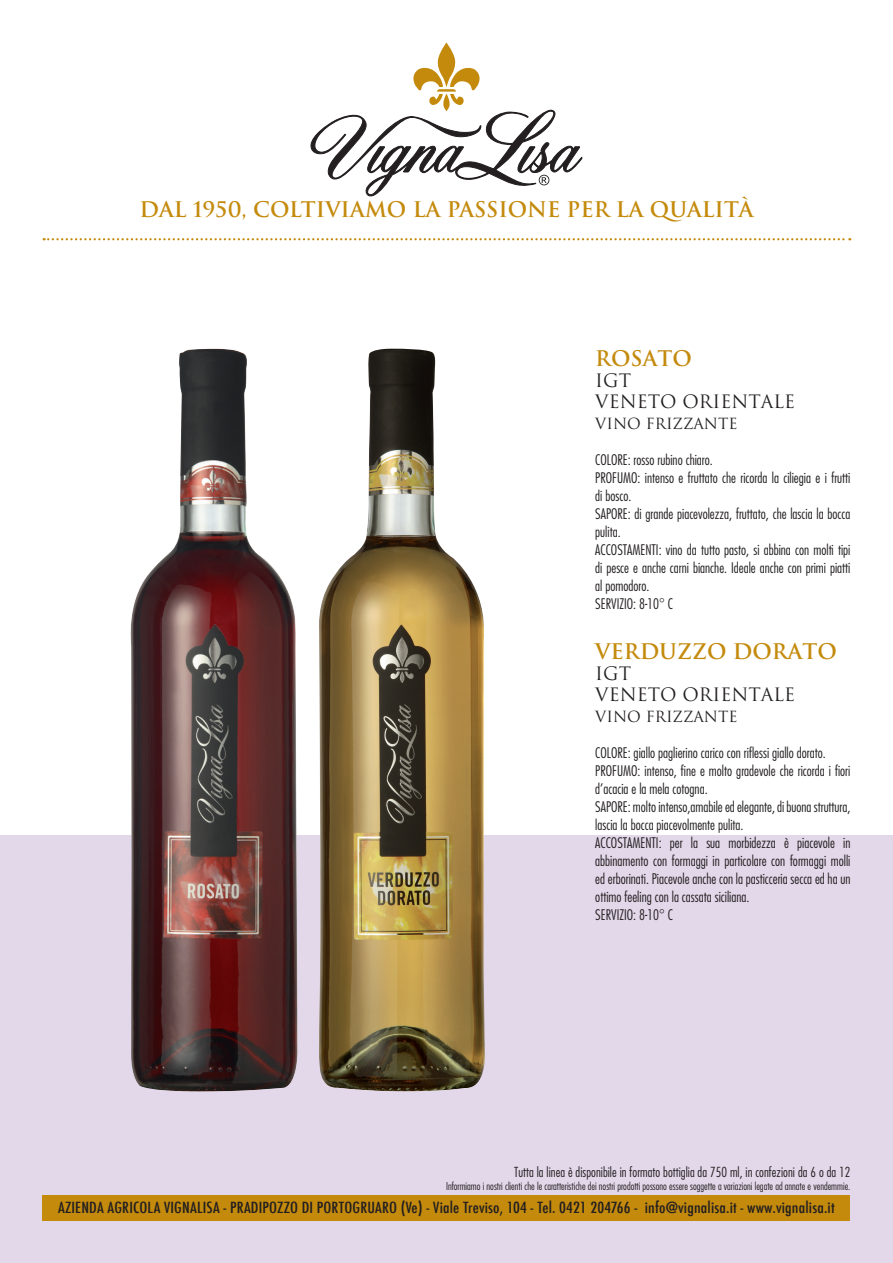
<style>
.page{position:relative;width:893px;height:1263px;background:#fff}
.page>*{position:absolute;margin:0;border:0;box-sizing:border-box;transform-origin:0 0}
.t1{font:700 21px "Trajan";color:#c48a0c}
.t2{font:18px/21px "Trajan";color:#231f20}
.t3{font:500 condensed 15px "Futura";letter-spacing:.01em;color:#231f20;scale:1.1 1}
.t4{font:15px "Trajan";color:#231f20}
.t5{font:300 condensed 14.25px/18px "Futura";color:#231f20}
.t6{font:300 condensed 13.5px "Futura";letter-spacing:.005em;color:#231f20}
.t7{font:300 condensed 10.5px "Futura";color:#231f20}
</style>
<div class="page">
<div style="left:0;top:836px;width:893px;height:427px;background:#e3d8ea"></div>
<svg style="left:44px;top:238px;width:806px;height:2px"></svg>
<svg style="left:311px;top:43px;width:272px;height:154px"></svg>
<div style="left:43px;top:1195px;width:807px;height:25px;background:#c48a0c"></div>
<img style="left:129px;top:349px;width:169px;height:742px">
<img style="left:317px;top:349px;width:169px;height:743px">
<h1 class="t1" style="left:139px;top:196px;width:616px">DAL 1950, COLTIVIAMO LA PASSIONE PER LA QUALITÀ</h1>
<h1 class="t1" style="left:595px;top:345px;width:98px">ROSATO</h1>
<p class="t2" style="left:595px;top:370px;width:201px">IGT<br>VENETO ORIENTALE</p>
<p class="t4" style="left:595px;top:415px;width:144px">VINO FRIZZANTE</p>
<p class="t5" style="left:595px;top:451px;width:257px">COLORE: rosso rubino chiaro.<br>PROFUMO: intenso e fruttato che ricorda la ciliegia e i frutti di bosco.<br>SAPORE: di grande piacevolezza, fruttato, che lascia la bocca pulita.<br>ACCOSTAMENTI: vino da tutto pasto, si abbina con molti tipi di pesce e anche carni bianche. Ideale anche con primi piatti al pomodoro.<br>SERVIZIO: 8-10° C</p>
<h1 class="t1" style="left:595px;top:638px;width:243px">VERDUZZO DORATO</h1>
<p class="t2" style="left:595px;top:663px;width:201px">IGT<br>VENETO ORIENTALE</p>
<p class="t4" style="left:595px;top:707px;width:144px">VINO FRIZZANTE</p>
<p class="t5" style="left:595px;top:743px;width:257px">COLORE: giallo paglierino carico con riflessi giallo dorato.<br>PROFUMO: intenso, fine e molto gradevole che ricorda i fiori d’acacia e la mela cotogna.<br>SAPORE: molto intenso,amabile ed elegante, di buona struttura, lascia la bocca piacevolmente pulita.<br>ACCOSTAMENTI: per la sua morbidezza è piacevole in abbinamento con formaggi in particolare con formaggi molli ed erborinati. Piacevole anche con la pasticceria secca ed ha un ottimo feeling con la cassata siciliana.<br>SERVIZIO: 8-10° C</p>
<p class="t6" style="left:514px;top:1164px;width:338px">Tutta la linea è disponibile in formato bottiglia da 750 ml, in confezioni da 6 o da 12</p>
<p class="t7" style="left:446px;top:1179px;width:406px">Informiamo i nostri clienti che le caratteristiche dei nostri prodotti possono essere soggette a variazioni legate ad annate e vendemmie.</p>
<p class="t3" style="left:58px;top:1198px;width:707px">AZIENDA AGRICOLA VIGNALISA - PRADIPOZZO DI PORTOGRUARO (Ve) - Viale Treviso, 104 - Tel. 0421 204766 - info@vignalisa.it - www.vignalisa.it</p>
</div>
